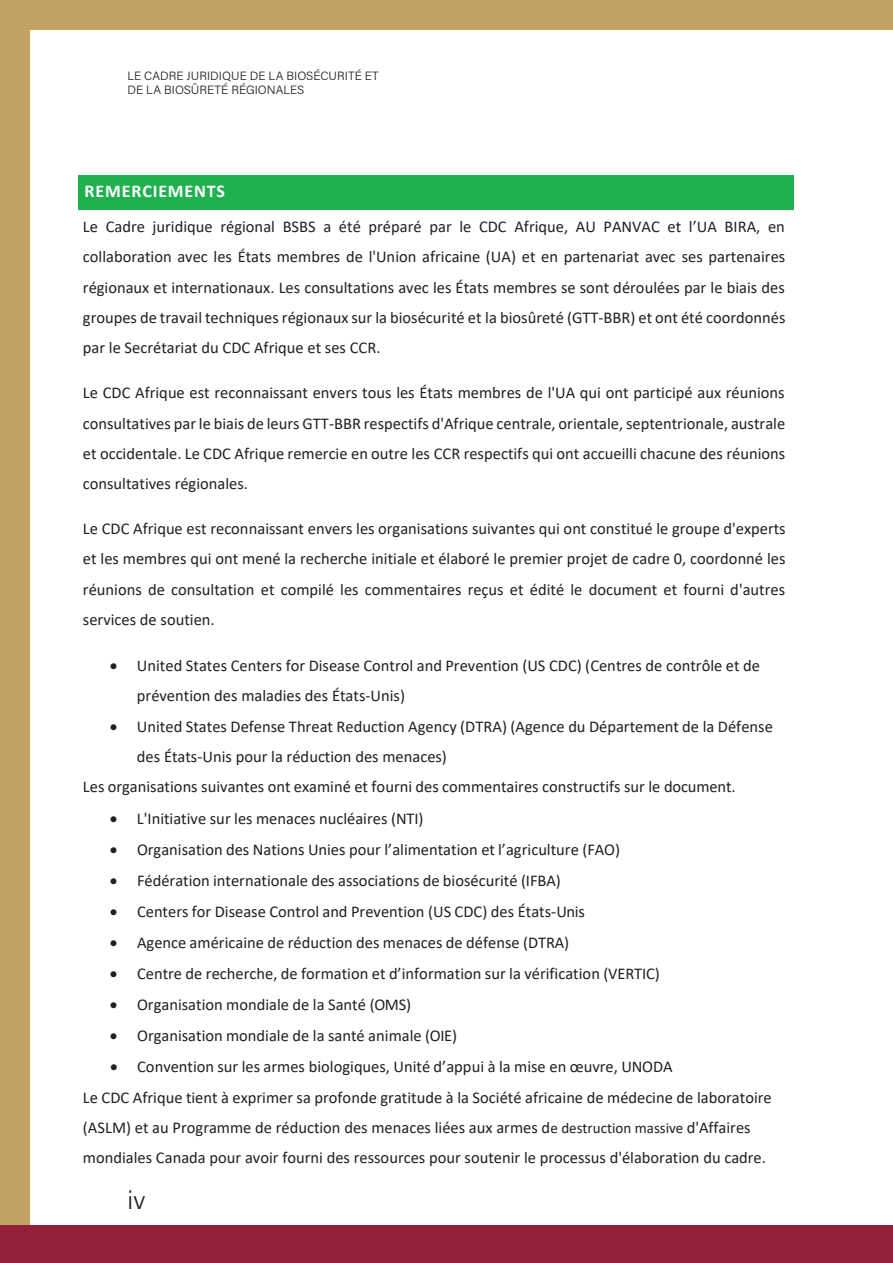
<style>
.page{position:relative;width:893px;height:1263px;background:#fff}
.page>*{position:absolute;margin:0;border:0;box-sizing:border-box;transform-origin:0 0}
.t1{font:300 25.5px "Acumin Pro";color:#231f20}
.t2{font:700 18px "Calibri";letter-spacing:.045em;color:#fff}
.t3{font:16.5px/30.2px "Calibri";color:#231f20;text-align:justify}
.t4{font:300 12px/14.4px "Acumin Pro";color:#231f20}
.s1{font-size:15px}
</style>
<div class="page">
<div style="left:0;top:0;width:30px;height:1235px;background:#c2a364"></div>
<div style="left:0;top:1225px;width:893px;height:38px;background:#951e39"></div>
<div style="left:0;top:0;width:893px;height:30px;background:#c2a364"></div>
<div style="left:78px;top:175px;width:716px;height:34px;background:#1fb04f"></div>
<p class="t4" style="left:128px;top:68px;width:253px">LE CADRE JURIDIQUE DE LA BIOSÉCURITÉ ET<br>DE LA BIOSÛRETÉ RÉGIONALES</p>
<p class="t2" style="left:85px;top:178px;width:142px">REMERCIEMENTS</p>
<p class="t3" style="left:83px;top:211px;width:704px">Le Cadre juridique régional BSBS a été préparé par le CDC Afrique, AU PANVAC et l’UA BIRA, en collaboration avec les États membres de l'Union africaine (UA) et en partenariat avec ses partenaires régionaux et internationaux. Les consultations avec les États membres se sont déroulées par le biais des groupes de travail techniques régionaux sur la biosécurité et la biosûreté (GTT-BBR) et ont été coordonnés par le Secrétariat du CDC Afrique et ses CCR.</p>
<p class="t3" style="left:83px;top:377px;width:704px">Le CDC Afrique est reconnaissant envers tous les États membres de l'UA qui ont participé aux réunions consultatives par le biais de leurs GTT-BBR respectifs d'Afrique centrale, orientale, septentrionale, australe et occidentale. Le CDC Afrique remercie en outre les CCR respectifs qui ont accueilli chacune des réunions consultatives régionales.</p>
<p class="t3" style="left:83px;top:513px;width:704px">Le CDC Afrique est reconnaissant envers les organisations suivantes qui ont constitué le groupe d'experts et les membres qui ont mené la recherche initiale et élaboré le premier projet de cadre 0, coordonné les réunions de consultation et compilé les commentaires reçus et édité le document et fourni d'autres services de soutien.</p>
<p class="t3" style="left:137px;top:650px;width:625px;text-indent:-27px">• United States Centers for Disease Control and Prevention (US CDC) (Centres de contrôle et de prévention des maladies des États-Unis)</p>
<p class="t3" style="left:110px;top:711px;width:664px">• United States Defense Threat Reduction Agency (DTRA) (Agence du Département de la Défense</p>
<p class="t3" style="left:137px;top:741px;width:311px">des États-Unis pour la réduction des menaces)</p>
<p class="t3" style="left:83px;top:771px;width:654px">Les organisations suivantes ont examiné et fourni des commentaires constructifs sur le document.</p>
<p class="t3" style="left:110px;top:802px;width:315px">• L'Initiative sur les menaces nucléaires (NTI)</p>
<p class="t3" style="left:110px;top:834px;width:512px">• Organisation des Nations Unies pour l’alimentation et l’agriculture (FAO)</p>
<p class="t3" style="left:110px;top:865px;width:452px">• Fédération internationale des associations de biosécurité (IFBA)</p>
<p class="t3" style="left:110px;top:896px;width:477px">• Centers for Disease Control and Prevention (US CDC) des États-Unis</p>
<p class="t3" style="left:110px;top:927px;width:461px">• Agence américaine de réduction des menaces de défense (DTRA)</p>
<p class="t3" style="left:110px;top:958px;width:551px">• Centre de recherche, de formation et d’information sur la vérification (VERTIC)</p>
<p class="t3" style="left:110px;top:989px;width:303px">• Organisation mondiale de la Santé (OMS)</p>
<p class="t3" style="left:110px;top:1020px;width:348px">• Organisation mondiale de la santé animale (OIE)</p>
<p class="t3" style="left:83px;top:1051px;width:690px;text-align:left;text-indent:27px">• Convention sur les armes biologiques, Unité d’appui à la mise en œuvre, UNODA<br>Le CDC Afrique tient à exprimer sa profonde gratitude à la Société africaine de médecine de laboratoire (ASLM) et au Programme de réduction des menaces liées aux armes d<span class="s1">e destruction massive</span> d'Affaires mondiales Canada pour avoir fourni des ressources pour soutenir le processus d'élaboration du cadre.</p>
<h1 class="t1" style="left:128px;top:1183px;width:19px">iv</h1>
</div>
